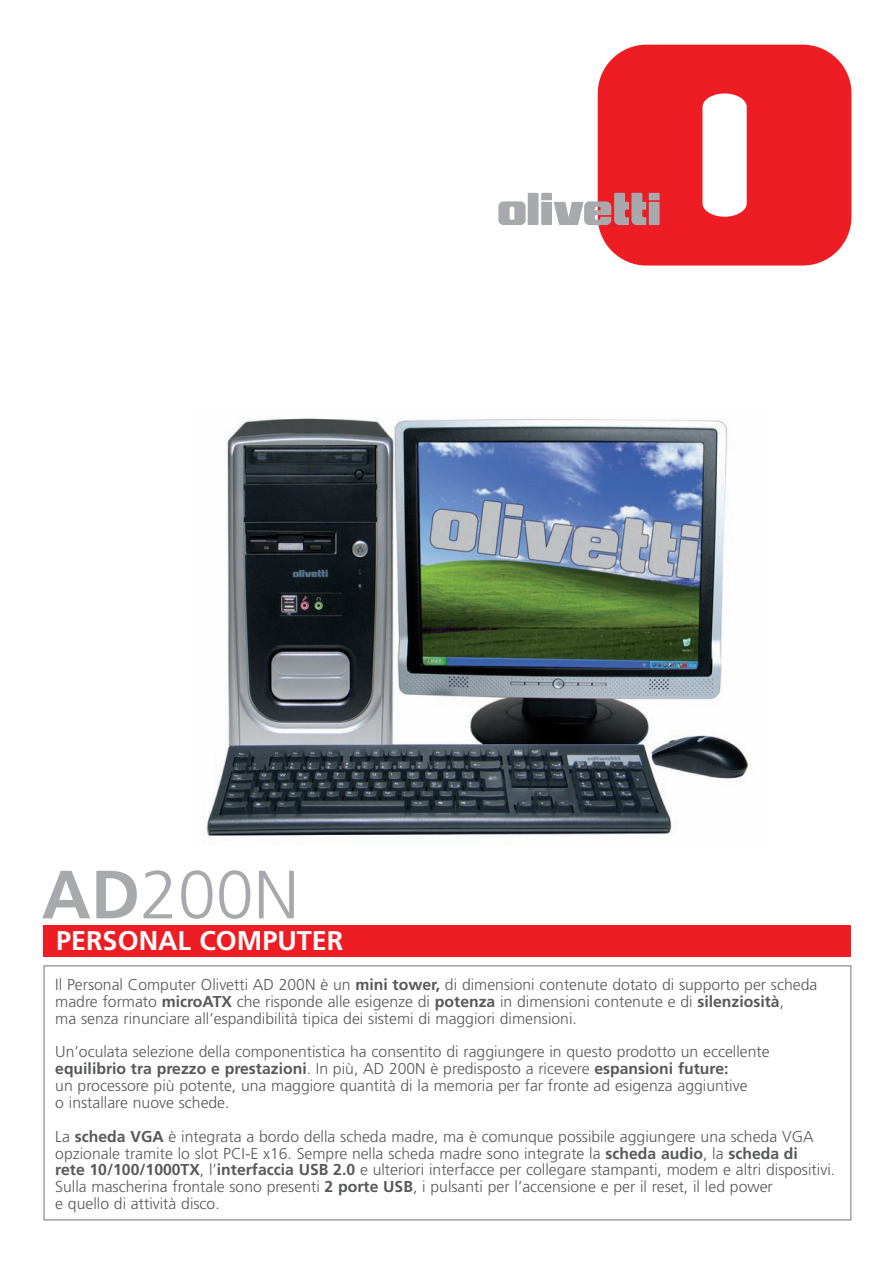
<style>
.page{position:relative;width:893px;height:1263px;background:#fff}
.page>*{position:absolute;margin:0;border:0;box-sizing:border-box;transform-origin:0 0}
.t1{font:300 68.1px "Frutiger";color:#a8a9ad}
.t2{font:700 27px "Frutiger";color:#fff}
.t3{font:300 15.75px/17px "Frutiger";color:#57585a}
.s1{font-weight:700}
</style>
<div class="page">
<img style="left:203px;top:418px;width:546px;height:421px">
<svg style="left:598px;top:45px;width:253px;height:221px;background:#f03b40"></svg>
<svg style="left:498px;top:201px;width:28px;height:24px"></svg>
<div style="left:528px;top:193px;width:10px;height:32px;background:#a8a9ad"></div>
<svg style="left:541px;top:193px;width:119px;height:32px"></svg>
<div style="left:43px;top:965px;width:808px;height:255px;border:1px solid #808285"></div>
<div style="left:43px;top:925px;width:808px;height:32px;background:#ee1d23"></div>
<h1 class="t1" style="left:42px;top:867px;width:259px"><span class="s1">AD</span>200N</h1>
<h2 class="t2" style="left:56px;top:929px;width:289px">PERSONAL COMPUTER</h2>
<p class="t3" style="left:55px;top:977px;width:763px">Il Personal Computer Olivetti AD 200N è un <span class="s1">mini tower,</span> di dimensioni contenute dotato di supporto per scheda madre formato <span class="s1">microATX</span> che risponde alle esigenze di <span class="s1">potenza</span> in dimensioni contenute e di <span class="s1">silenziosità</span>,<br>ma senza rinunciare all’espandibilità tipica dei sistemi di maggiori dimensioni.</p>
<p class="t3" style="left:55px;top:1044px;width:716px">Un’oculata selezione della componentistica ha consentito di raggiungere in questo prodotto un eccellente <span class="s1">equilibrio tra prezzo e prestazioni</span>. In più, AD 200N è predisposto a ricevere <span class="s1">espansioni future:<br></span>un processore più potente, una maggiore quantità di la memoria per far fronte ad esigenza aggiuntive<br>o installare nuove schede.</p>
<p class="t3" style="left:55px;top:1129px;width:781px">La <span class="s1">scheda VGA</span> è integrata a bordo della scheda madre, ma è comunque possibile aggiungere una scheda VGA opzionale tramite lo slot PCI-E x16. Sempre nella scheda madre sono integrate la <span class="s1">scheda audio</span>, la <span class="s1">scheda di<br>rete 10/100/1000TX</span>, l’<span class="s1">interfaccia USB 2.0</span> e ulteriori interfacce per collegare stampanti, modem e altri dispositivi.<br>Sulla mascherina frontale sono presenti <span class="s1">2 porte USB</span>, i pulsanti per l’accensione e per il reset, il led power<br>e quello di attività disco.</p>
</div>
